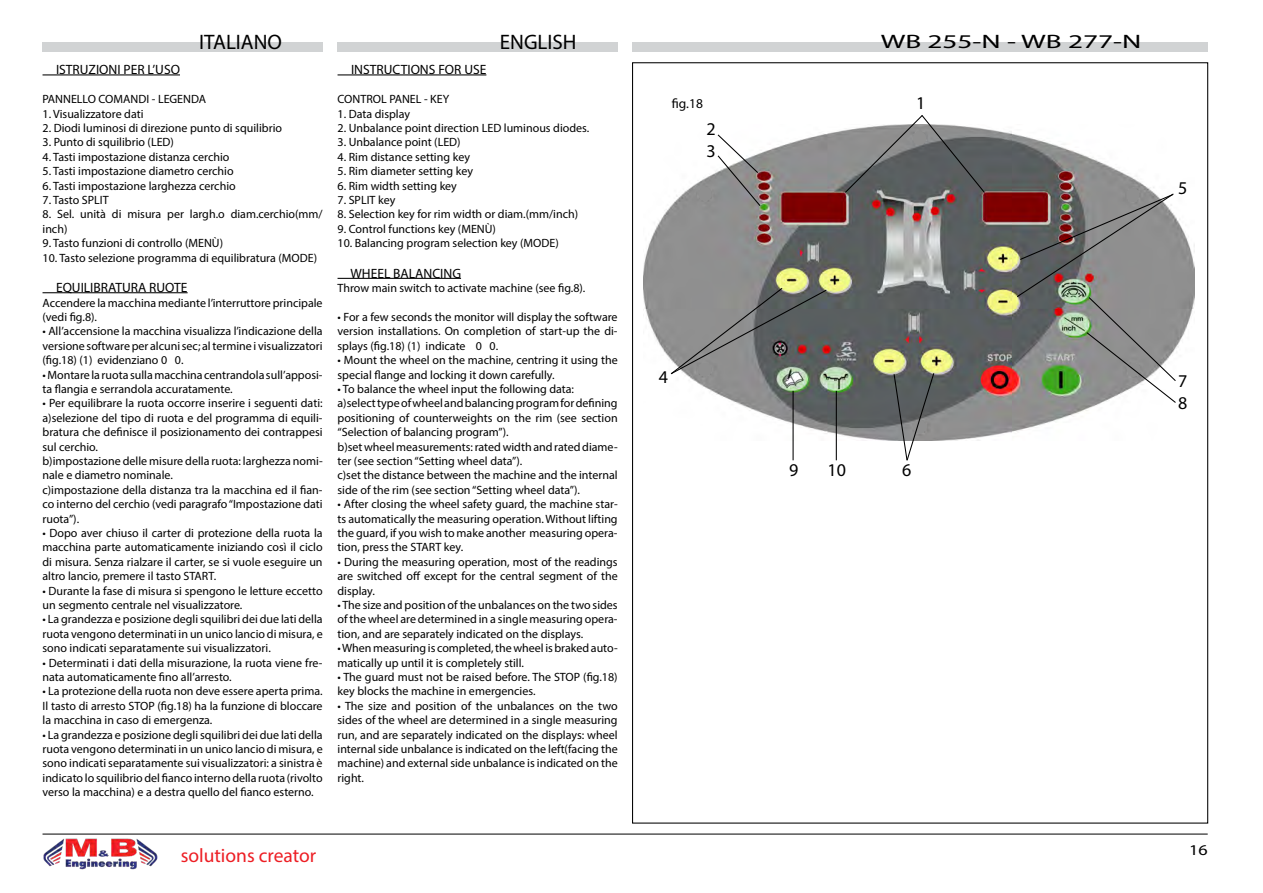
<style>
.page{position:relative;width:1263px;height:893px;background:#fff}
.page>*{position:absolute;margin:0;border:0;box-sizing:border-box;transform-origin:0 0}
.t1{font:21px "Myriad Pro";color:#000}
.t2{font:19.5px "Myriad Pro";color:#ed1e24}
.t3{font:19.5px "Myriad Pro";color:#000;scale:1.5 1}
.t4{font:18px/21.6px "Myriad Pro";color:#000}
.t5{font:15px "Myriad Pro";color:#000;scale:1.2 1}
.t6{font:13.5px "Myriad Pro";color:#000}
.t7{font:12px/14.4px "Myriad Pro";color:#000}
</style>
<div class="page">
<img style="left:43px;top:838px;width:114px;height:32px">
<hr style="left:43px;top:834px;width:1165px;height:1px;background:#000">
<div style="left:632px;top:43px;width:576px;height:9px;background:#d1d3d4"></div>
<div style="left:43px;top:43px;width:280px;height:9px;background:#d1d3d4"></div>
<div style="left:338px;top:43px;width:280px;height:9px;background:#d1d3d4"></div>
<hr style="left:43px;top:74px;width:137px;height:1px;background:#000">
<hr style="left:43px;top:292px;width:145px;height:1px;background:#000">
<hr style="left:338px;top:74px;width:148px;height:1px;background:#000">
<hr style="left:338px;top:278px;width:123px;height:1px;background:#000">
<img style="left:644px;top:129px;width:551px;height:311px">
<div style="left:698px;top:187px;width:14px;height:14px;background:#8f8f8f;border-radius:50%"></div>
<div style="left:1126px;top:188px;width:14px;height:14px;background:#8f8f8f;border-radius:50%"></div>
<div style="left:698px;top:363px;width:14px;height:14px;background:#8f8f8f;border-radius:50%"></div>
<svg style="left:844px;top:115px;width:142px;height:79px;background:#808283"></svg>
<svg style="left:716px;top:133px;width:45px;height:74px"></svg>
<svg style="left:670px;top:287px;width:158px;height:88px;background:#787978"></svg>
<hr style="left:836px;top:391px;width:1px;height:69px;background:#000">
<hr style="left:792px;top:391px;width:2px;height:69px;background:#000">
<svg style="left:893px;top:372px;width:42px;height:89px"></svg>
<svg style="left:1016px;top:192px;width:161px;height:212px;background:#878681"></svg>
<h1 class="t1" style="left:199px;top:29px;width:84px">ITALIANO</h1>
<h1 class="t1" style="left:500px;top:29px;width:78px">ENGLISH</h1>
<h2 class="t3" style="left:881px;top:30px;width:175px">WB 255-N - WB 277-N</h2>
<p class="t6" style="left:56px;top:62px;width:125px">ISTRUZIONI PER L’USO</p>
<p class="t7" style="left:43px;top:92px;width:165px">PANNELLO COMANDI - LEGENDA</p>
<p class="t7" style="left:43px;top:106px;width:102px">1. Visualizzatore dati</p>
<p class="t7" style="left:43px;top:121px;width:241px">2. Diodi luminosi di direzione punto di squilibrio</p>
<p class="t7" style="left:43px;top:135px;width:133px">3. Punto di squilibrio (LED)</p>
<p class="t7" style="left:43px;top:149px;width:188px">4. Tasti impostazione distanza cerchio</p>
<p class="t7" style="left:43px;top:164px;width:193px">5. Tasti impostazione diametro cerchio</p>
<p class="t7" style="left:43px;top:178px;width:195px">6. Tasti impostazione larghezza cerchio</p>
<p class="t7" style="left:43px;top:193px;width:68px">7. Tasto SPLIT</p>
<p class="t7" style="left:43px;top:207px;width:282px">8. Sel. unità di misura per largh.o diam.cerchio(mm/ inch)</p>
<p class="t7" style="left:43px;top:236px;width:182px">9. Tasto funzioni di controllo (MENÙ)</p>
<p class="t7" style="left:43px;top:250px;width:276px">10. Tasto selezione programma di equilibratura (MODE)</p>
<p class="t6" style="left:56px;top:279px;width:133px">EQUILIBRATURA RUOTE</p>
<p class="t7" style="left:43px;top:295px;width:282px">Accendere la macchina mediante l’interruttore principale (vedi fig.8).</p>
<p class="t7" style="left:43px;top:324px;width:282px;text-align:justify">• All’accensione la macchina visualizza l’indicazione della versione software per alcuni sec; al termine i visualizzatori (fig.18) (1) evidenziano 0 0.</p>
<p class="t7" style="left:43px;top:367px;width:282px">• Montare la ruota sulla macchina centrandola sull’apposi&shy;ta flangia e serrandola accuratamente.</p>
<p class="t7" style="left:43px;top:396px;width:282px">• Per equilibrare la ruota occorre inserire i seguenti dati: a)selezione del tipo di ruota e del programma di equili&shy;bratura che definisce il posizionamento dei contrappesi sul cerchio.<br>b)impostazione delle misure della ruota: larghezza nomi&shy;nale e diametro nominale.<br>c)impostazione della distanza tra la macchina ed il fian&shy;co interno del cerchio (vedi paragrafo “Impostazione dati ruota”).</p>
<p class="t7" style="left:43px;top:526px;width:282px;text-align:justify">• Dopo aver chiuso il carter di protezione della ruota la macchina parte automaticamente iniziando così il ciclo di misura. Senza rialzare il carter, se si vuole eseguire un altro lancio, premere il tasto START.</p>
<p class="t7" style="left:43px;top:583px;width:282px">• Durante la fase di misura si spengono le letture eccetto un segmento centrale nel visualizzatore.</p>
<p class="t7" style="left:43px;top:612px;width:282px;text-align:justify">• La grandezza e posizione degli squilibri dei due lati della ruota vengono determinati in un unico lancio di misura, e sono indicati separatamente sui visualizzatori.</p>
<p class="t7" style="left:43px;top:655px;width:282px">• Determinati i dati della misurazione, la ruota viene fre&shy;nata automaticamente fino all’arresto.</p>
<p class="t7" style="left:43px;top:684px;width:282px;text-align:justify">• La protezione della ruota non deve essere aperta prima.<br>Il tasto di arresto STOP (fig.18) ha la funzione di bloccare la macchina in caso di emergenza.</p>
<p class="t7" style="left:43px;top:727px;width:282px;text-align:justify">• La grandezza e posizione degli squilibri dei due lati della ruota vengono determinati in un unico lancio di misura, e sono indicati separatamente sui visualizzatori: a sinistra è indicato lo squilibrio del fianco interno della ruota (rivolto verso la macchina) e a destra quello del fianco esterno.</p>
<p class="t6" style="left:351px;top:62px;width:137px">INSTRUCTIONS FOR USE</p>
<p class="t7" style="left:338px;top:92px;width:113px">CONTROL PANEL - KEY</p>
<p class="t7" style="left:338px;top:106px;width:74px">1. Data display</p>
<p class="t7" style="left:338px;top:121px;width:253px">2. Unbalance point direction LED luminous diodes.</p>
<p class="t7" style="left:338px;top:135px;width:124px">3. Unbalance point (LED)</p>
<p class="t7" style="left:338px;top:149px;width:134px">4. Rim distance setting key</p>
<p class="t7" style="left:338px;top:164px;width:137px">5. Rim diameter setting key</p>
<p class="t7" style="left:338px;top:178px;width:121px">6. Rim width setting key</p>
<p class="t7" style="left:338px;top:193px;width:59px">7. SPLIT key</p>
<p class="t7" style="left:338px;top:207px;width:242px">8. Selection key for rim width or diam.(mm/inch)</p>
<p class="t7" style="left:338px;top:221px;width:160px">9. Control functions key (MENÙ)</p>
<p class="t7" style="left:338px;top:236px;width:223px">10. Balancing program selection key (MODE)</p>
<p class="t6" style="left:351px;top:265px;width:112px">WHEEL BALANCING</p>
<p class="t7" style="left:338px;top:281px;width:249px">Throw main switch to activate machine (see fig.8).</p>
<p class="t7" style="left:338px;top:310px;width:282px;text-align:justify">• For a few seconds the monitor will display the software version installations. On completion of start-up the di&shy;splays (fig.18) (1) indicate 0 0.</p>
<p class="t7" style="left:338px;top:353px;width:282px">• Mount the wheel on the machine, centring it using the special flange and locking it down carefully.</p>
<p class="t7" style="left:338px;top:382px;width:282px">• To balance the wheel input the following data:<br>a)select type of wheel and balancing program for defining positioning of counterweights on the rim (see section “Selection of balancing program”).<br>b)set wheel measurements: rated width and rated diame&shy;ter (see section “Setting wheel data”).<br>c)set the distance between the machine and the internal side of the rim (see section “Setting wheel data”).</p>
<p class="t7" style="left:338px;top:497px;width:282px;text-align:justify">• After closing the wheel safety guard, the machine star&shy;ts automatically the measuring operation. Without lifting the guard, if you wish to make another measuring opera&shy;tion, press the START key.</p>
<p class="t7" style="left:338px;top:554px;width:282px;text-align:justify">• During the measuring operation, most of the readings are switched off except for the central segment of the display.</p>
<p class="t7" style="left:338px;top:598px;width:282px;text-align:justify">• The size and position of the unbalances on the two sides of the wheel are determined in a single measuring opera&shy;tion, and are separately indicated on the displays.</p>
<p class="t7" style="left:338px;top:641px;width:282px">• When measuring is completed, the wheel is braked auto&shy;matically up until it is completely still.</p>
<p class="t7" style="left:338px;top:670px;width:282px">• The guard must not be raised before. The STOP (fig.18) key blocks the machine in emergencies.</p>
<p class="t7" style="left:338px;top:698px;width:282px;text-align:justify">• The size and position of the unbalances on the two sides of the wheel are determined in a single measuring run, and are separately indicated on the displays: wheel internal side unbalance is indicated on the left(facing the machine) and external side unbalance is indicated on the right.</p>
<h2 class="t2" style="left:181px;top:843px;width:137px">solutions creator</h2>
<p class="t6" style="left:672px;top:95px;width:33px">fig.18</p>
<h3 class="t4" style="left:916px;top:92px;width:11px">1</h3>
<h3 class="t4" style="left:707px;top:118px;width:11px">2<br>3</h3>
<h3 class="t4" style="left:659px;top:366px;width:11px">4</h3>
<h3 class="t4" style="left:789px;top:459px;width:11px">9</h3>
<h3 class="t4" style="left:902px;top:459px;width:11px">6</h3>
<h3 class="t4" style="left:828px;top:459px;width:20px">10</h3>
<h3 class="t4" style="left:1178px;top:177px;width:11px">5</h3>
<h3 class="t4" style="left:1178px;top:370px;width:11px">7<br>8</h3>
<p class="t5" style="left:1189px;top:841px;width:17px">16</p>
</div>
